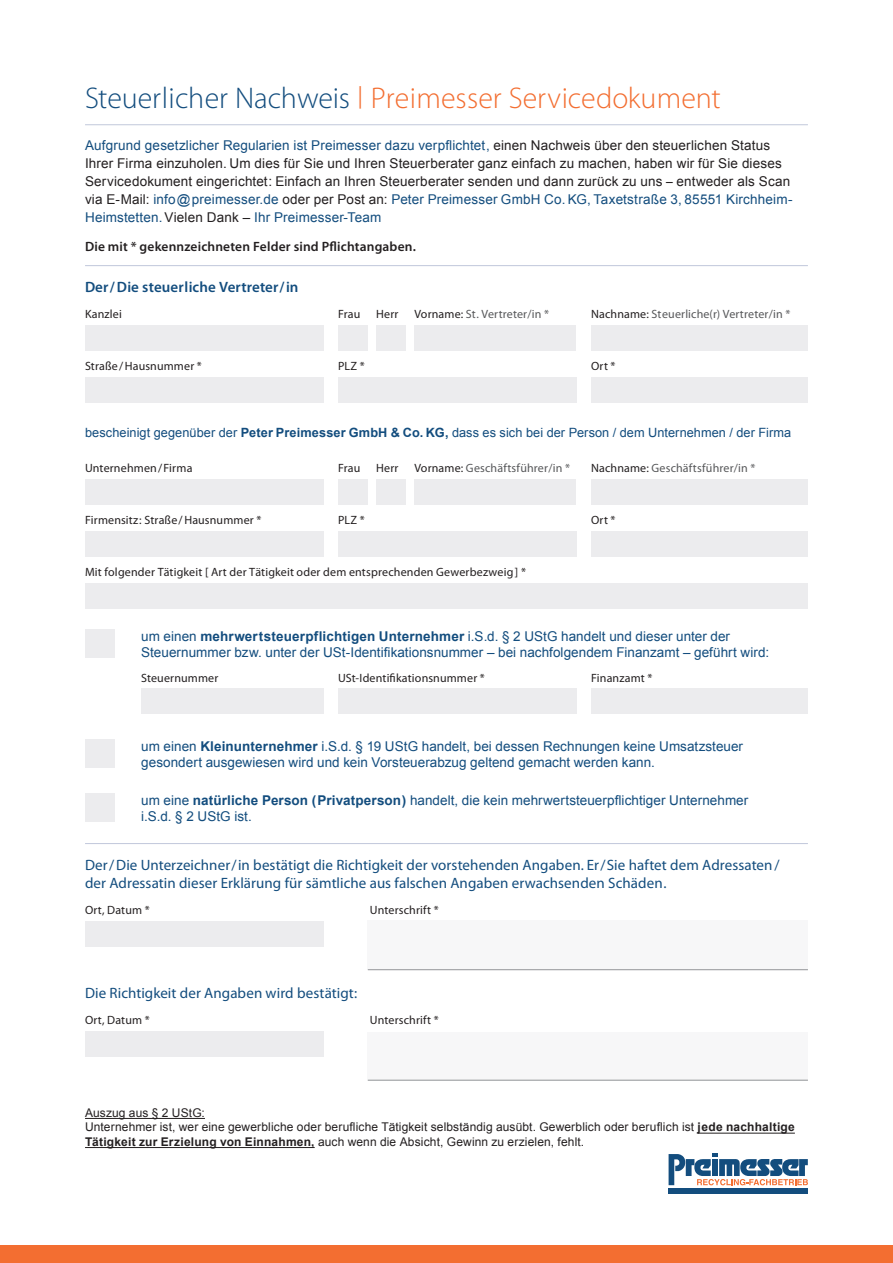
<style>
.page{position:relative;width:893px;height:1263px;background:#fff}
.page>*{position:absolute;margin:0;border:0;box-sizing:border-box;transform-origin:0 0}
.t1{font:300 30px "Myriad Pro";color:#f36e31}
.t2{font:15px/18px "Myriad Pro";letter-spacing:.005em;color:#134d7e}
.t3{font:600 15px "Myriad Pro";letter-spacing:.01em;color:#134d7e}
.t4{font:13.5px/18px "Arial";letter-spacing:.01em;color:#231f20}
.t5{font:13.5px/16.5px "Arial";letter-spacing:.005em;color:#134d7e}
.t6{font:600 13.5px "Myriad Pro";letter-spacing:.01em;color:#231f20}
.t7{font:12.75px "Arial";letter-spacing:.005em;color:#134d7e}
.t8{font:12px "Myriad Pro";letter-spacing:.015em;color:#231f20}
.t9{font:12px/14.4px "Arial";letter-spacing:.01em;color:#231f20}
.t10{font:12px "Myriad Pro";letter-spacing:.01em;color:#57585a}
.s1{color:#134d7e}
.s2{font-size:22.5px}
.s3{color:#231f20}
.s4{font-weight:700}
</style>
<div class="page">
<div style="left:368px;top:921px;width:440px;height:49px;background:#f7f7f8"></div>
<hr style="left:85px;top:124px;width:723px;height:1px;background:#c1c8db">
<hr style="left:85px;top:265px;width:723px;height:1px;background:#c1c8db">
<hr style="left:85px;top:843px;width:723px;height:1px;background:#c1c8db">
<svg style="left:669px;top:1153px;width:139px;height:32px"></svg>
<div style="left:669px;top:1188px;width:139px;height:6px;background:#134d7e"></div>
<hr style="left:368px;top:969px;width:440px;height:1px;background:#939598">
<div style="left:85px;top:921px;width:238px;height:25px;background:#ececee"></div>
<div style="left:368px;top:1032px;width:440px;height:48px;background:#f7f7f8"></div>
<hr style="left:368px;top:1080px;width:440px;height:1px;background:#939598">
<div style="left:85px;top:1031px;width:238px;height:26px;background:#ececee"></div>
<div style="left:0;top:1246px;width:893px;height:17px;background:#f36e31"></div>
<div style="left:85px;top:377px;width:238px;height:25px;background:#ececee"></div>
<div style="left:591px;top:377px;width:217px;height:25px;background:#ececee"></div>
<div style="left:338px;top:377px;width:238px;height:25px;background:#ececee"></div>
<div style="left:85px;top:325px;width:238px;height:25px;background:#ececee"></div>
<div style="left:591px;top:325px;width:217px;height:25px;background:#ececee"></div>
<div style="left:414px;top:325px;width:162px;height:25px;background:#ececee"></div>
<div style="left:338px;top:325px;width:30px;height:25px;background:#ececee"></div>
<div style="left:376px;top:325px;width:30px;height:25px;background:#ececee"></div>
<div style="left:85px;top:531px;width:238px;height:25px;background:#ececee"></div>
<div style="left:591px;top:531px;width:217px;height:25px;background:#ececee"></div>
<div style="left:338px;top:531px;width:238px;height:25px;background:#ececee"></div>
<div style="left:85px;top:583px;width:723px;height:25px;background:#ececee"></div>
<div style="left:85px;top:479px;width:238px;height:25px;background:#ececee"></div>
<div style="left:591px;top:479px;width:217px;height:25px;background:#ececee"></div>
<div style="left:414px;top:479px;width:162px;height:25px;background:#ececee"></div>
<div style="left:338px;top:479px;width:30px;height:25px;background:#ececee"></div>
<div style="left:376px;top:479px;width:30px;height:25px;background:#ececee"></div>
<div style="left:141px;top:689px;width:182px;height:25px;background:#ececee"></div>
<div style="left:338px;top:689px;width:238px;height:25px;background:#ececee"></div>
<div style="left:591px;top:689px;width:217px;height:25px;background:#ececee"></div>
<div style="left:85px;top:740px;width:30px;height:28px;background:#ececee"></div>
<div style="left:85px;top:794px;width:30px;height:28px;background:#ececee"></div>
<div style="left:85px;top:630px;width:30px;height:28px;background:#ececee"></div>
<hr style="left:85px;top:1118px;width:120px;height:1px;background:#231f20">
<hr style="left:698px;top:1133px;width:97px;height:1px;background:#231f20">
<hr style="left:85px;top:1147px;width:230px;height:1px;background:#231f20">
<h1 class="t1" style="left:85px;top:79px;width:637px"><span class="s1">Steuerlicher Nachweis</span> <span class="s2">|</span> Preimesser Servicedokument</h1>
<p class="t4" style="left:85px;top:136px;width:709px"><span class="s1">Aufgrund gesetzlicher Regularien ist Preimesser dazu verpflichtet,</span> einen Nachweis über den steuerlichen Status Ihrer Firma einzuholen. Um dies für Sie und Ihren Steuerberater ganz einfach zu machen, haben wir für Sie dieses Servicedokument eingerichtet: Einfach an Ihren Steuerberater senden und dann zurück zu uns – entweder als Scan via E-Mail: <span class="s1">info@preimesser.de</span> oder per Post an: <span class="s1">Peter Preimesser GmbH Co. KG, Taxetstraße 3, 85551 Kirchheim-Heimstetten.</span> Vielen Dank – <span class="s1">Ihr Preimesser-Team</span></p>
<p class="t6" style="left:85px;top:237px;width:332px">Die mit * gekennzeichneten Felder sind Pflichtangaben.</p>
<p class="t3" style="left:85px;top:277px;width:215px">Der/ Die steuerliche Vertreter/in</p>
<p class="t8" style="left:85px;top:307px;width:38px">Kanzlei</p>
<p class="t8" style="left:338px;top:307px;width:24px">Frau</p>
<p class="t8" style="left:376px;top:307px;width:24px">Herr</p>
<p class="t10" style="left:414px;top:307px;width:136px"><span class="s3">Vorname:</span> St. Vertreter/in *</p>
<p class="t10" style="left:591px;top:307px;width:201px"><span class="s3">Nachname:</span> Steuerliche(r) Vertreter/in *</p>
<p class="t8" style="left:85px;top:359px;width:118px">Straße/ Hausnummer *</p>
<p class="t8" style="left:338px;top:359px;width:28px">PLZ *</p>
<p class="t8" style="left:591px;top:359px;width:26px">Ort *</p>
<p class="t7" style="left:85px;top:424px;width:708px">bescheinigt gegenüber der <span class="s4">Peter Preimesser GmbH &amp; Co. KG,</span> dass es sich bei der Person / dem Unternehmen / der Firma</p>
<p class="t8" style="left:85px;top:460px;width:109px">Unternehmen/Firma</p>
<p class="t8" style="left:338px;top:460px;width:24px">Frau</p>
<p class="t8" style="left:376px;top:460px;width:24px">Herr</p>
<p class="t10" style="left:414px;top:461px;width:157px"><span class="s3">Vorname:</span> Geschäftsführer/in *</p>
<p class="t10" style="left:591px;top:461px;width:166px"><span class="s3">Nachname:</span> Geschäftsführer/in *</p>
<p class="t8" style="left:85px;top:512px;width:178px">Firmensitz: Straße/ Hausnummer *</p>
<p class="t8" style="left:338px;top:512px;width:28px">PLZ *</p>
<p class="t8" style="left:591px;top:512px;width:26px">Ort *</p>
<p class="t8" style="left:85px;top:565px;width:443px">Mit folgender Tätigkeit [ Art der Tätigkeit oder dem entsprechenden Gewerbezweig ] *</p>
<p class="t5" style="left:141px;top:628px;width:630px">um einen <span class="s4">mehrwertsteuerpflichtigen Unternehmer</span> i.S.d. § 2 UStG handelt und dieser unter der<br>Steuernummer bzw. unter der USt-Identifikationsnummer – bei nachfolgendem Finanzamt – geführt wird:</p>
<p class="t8" style="left:141px;top:671px;width:79px">Steuernummer</p>
<p class="t8" style="left:338px;top:671px;width:148px">USt-Identifikationsnummer *</p>
<p class="t8" style="left:591px;top:671px;width:63px">Finanzamt *</p>
<p class="t5" style="left:141px;top:738px;width:603px">um einen <span class="s4">Kleinunternehmer</span> i.S.d. § 19 UStG handelt, bei dessen Rechnungen keine Umsatzsteuer gesondert ausgewiesen wird und kein Vorsteuerabzug geltend gemacht werden kann.</p>
<p class="t5" style="left:141px;top:792px;width:609px">um eine <span class="s4">natürliche Person (Privatperson)</span> handelt, die kein mehrwertsteuerpflichtiger Unternehmer i.S.d. § 2 UStG ist.</p>
<p class="t2" style="left:85px;top:856px;width:696px">Der/ Die Unterzeichner/in bestätigt die Richtigkeit der vorstehenden Angaben. Er/Sie haftet dem Adressaten / der Adressatin dieser Erklärung für sämtliche aus falschen Angaben erwachsenden Schäden.</p>
<p class="t8" style="left:85px;top:902px;width:66px">Ort, Datum *</p>
<p class="t8" style="left:370px;top:902px;width:70px">Unterschrift *</p>
<p class="t2" style="left:85px;top:984px;width:274px">Die Richtigkeit der Angaben wird bestätigt:</p>
<p class="t8" style="left:85px;top:1013px;width:66px">Ort, Datum *</p>
<p class="t8" style="left:370px;top:1013px;width:70px">Unterschrift *</p>
<p class="t9" style="left:85px;top:1106px;width:711px">Auszug aus § 2 UStG:<br>Unternehmer ist, wer eine gewerbliche oder berufliche Tätigkeit selbständig ausübt. Gewerblich oder beruflich ist <span class="s4">jede nachhaltige<br>Tätigkeit zur Erzielung von Einnahmen,</span> auch wenn die Absicht, Gewinn zu erzielen, fehlt.</p>
</div>
